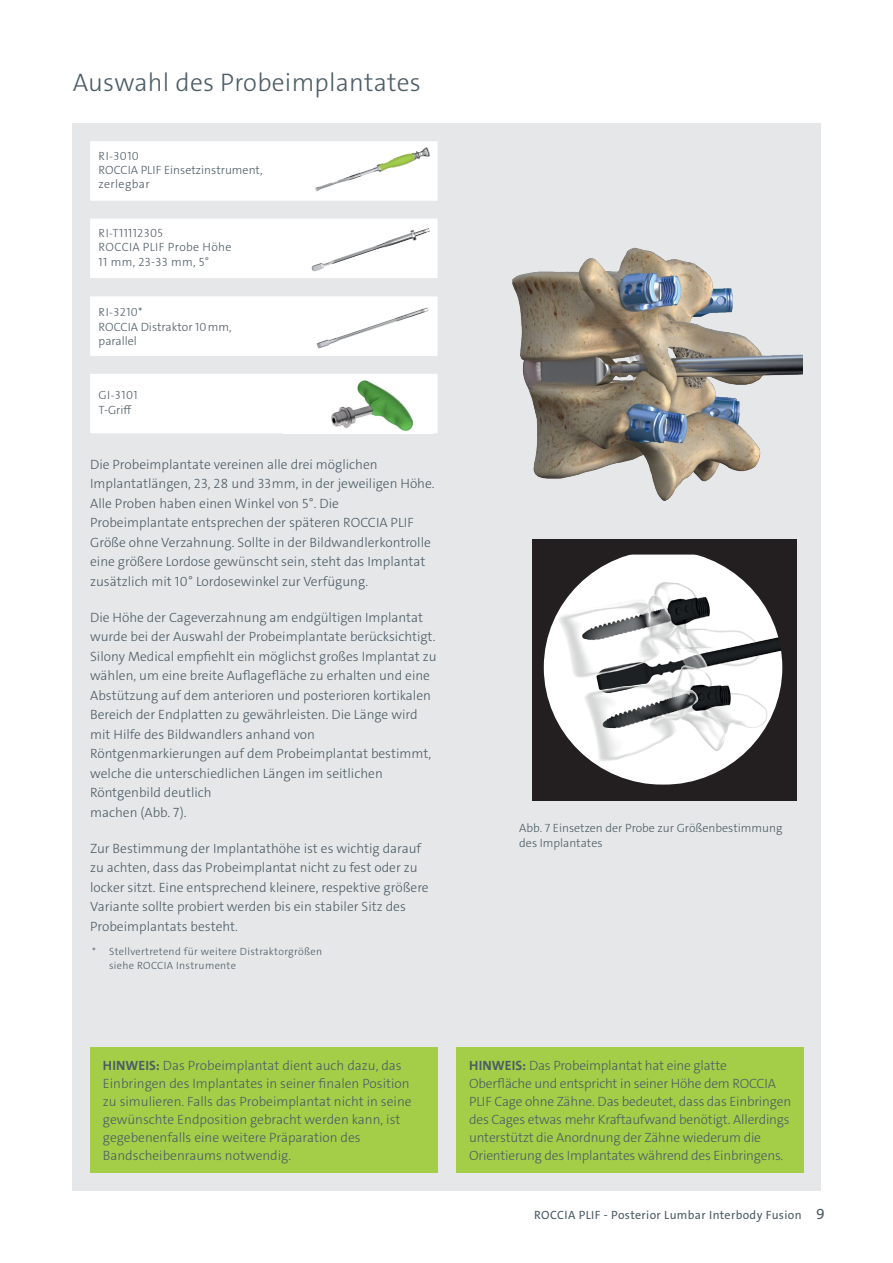
<style>
.page{position:relative;width:893px;height:1263px;background:#fff}
.page>*{position:absolute;margin:0;border:0;box-sizing:border-box;transform-origin:0 0}
.t1{font:300 25.5px "The Sans C4 s";letter-spacing:.01em;color:#4c5c65}
.t2{font:300 13.5px/19.5px "The Sans C4 s";color:#4c5c65}
.t3{font:300 12px/14.4px "The Sans C4 s";color:#4c5c65}
.t4{font:12px "The Sans C4 s";letter-spacing:.03em;color:#4c5c65}
.t5{font:300 12px "The Sans Caps";letter-spacing:.03em;color:#4c5c65}
.t6{font:300 12px/14.4px "The Sans C4 s";letter-spacing:.03em;color:#4c5c65}
.t7{font:300 10.5px/13.5px "The Sans C4 s";letter-spacing:.03em;color:#4c5c65}
.s1{font-family:"The Sans C4 s"}
.s2{font-family:"The Sans Caps"}
.s3{font-weight:700}
.s4{font-size:15px}
</style>
<div class="page">
<div style="left:72px;top:123px;width:749px;height:1068px;background:#e6e7e9"></div>
<div style="left:532px;top:539px;width:265px;height:262px;background:#231f20"></div>
<div style="left:456px;top:1047px;width:348px;height:126px;background:#a4ce48"></div>
<img style="left:545px;top:555px;width:236px;height:228px">
<div style="left:90px;top:141px;width:214px;height:60px;background:#fff"></div>
<div style="left:90px;top:219px;width:348px;height:59px;background:#fff"></div>
<div style="left:90px;top:296px;width:348px;height:60px;background:#fff"></div>
<div style="left:90px;top:374px;width:348px;height:59px;background:#fff"></div>
<div style="left:284px;top:374px;width:149px;height:60px;background:#fff"></div>
<img style="left:331px;top:380px;width:83px;height:51px">
<div style="left:90px;top:1047px;width:348px;height:126px;background:#a4ce48"></div>
<img style="left:306px;top:299px;width:127px;height:57px">
<img style="left:304px;top:141px;width:134px;height:60px">
<img style="left:301px;top:219px;width:135px;height:59px">
<img style="left:512px;top:247px;width:291px;height:254px">
<h1 class="t1" style="left:73px;top:66px;width:350px">Auswahl des Probeimplantates</h1>
<p class="t5" style="left:99px;top:146px;width:42px">RI-3010</p>
<p class="t3" style="left:99px;top:163px;width:165px">ROCCIA PLIF Einsetzinstrument, zerlegbar</p>
<p class="t5" style="left:99px;top:223px;width:66px">RI-T11112305</p>
<p class="t6" style="left:99px;top:240px;width:134px">ROCCIA PLIF Probe Höhe<br>11 mm, 23-33 mm, 5°</p>
<p class="t5" style="left:99px;top:302px;width:45px">RI-3210<span class="s1">*</span></p>
<p class="t3" style="left:99px;top:319px;width:135px">ROCCIA Distraktor <span class="s2">10</span>mm, parallel</p>
<p class="t5" style="left:99px;top:385px;width:40px">GI-3101</p>
<p class="t3" style="left:99px;top:403px;width:35px">T-Griff</p>
<p class="t2" style="left:90px;top:455px;width:346px">Die Probeimplantate vereinen alle drei möglichen Implantatlängen, 23, 28 und 33mm, in der jeweiligen Höhe.<br>Alle Proben haben einen Winkel von 5°. Die Probeimplantate entsprechen der späteren ROCCIA PLIF Größe ohne Verzahnung. Sollte in der Bildwandlerkontrolle eine größere Lordose gewünscht sein, steht das Implantat zusätzlich mit 10° Lordosewinkel zur Verfügung.</p>
<p class="t2" style="left:90px;top:608px;width:348px">Die Höhe der Cageverzahnung am endgültigen Implantat wurde bei der Auswahl der Probeimplantate berücksichtigt.<br>Silony Medical empfiehlt ein möglichst großes Implantat zu wählen, um eine breite Auflagefläche zu erhalten und eine Abstützung auf dem anterioren und posterioren kortikalen Bereich der Endplatten zu gewährleisten. Die Länge wird mit Hilfe des Bildwandlers anhand von Röntgenmarkierungen auf dem Probeimplantat bestimmt, welche die unterschiedlichen Längen im seitlichen Röntgenbild deutlich<br>machen (Abb. 7).</p>
<p class="t2" style="left:90px;top:838px;width:340px">Zur Bestimmung der Implantathöhe ist es wichtig darauf zu achten, dass das Probeimplantat nicht zu fest oder zu locker sitzt. Eine entsprechend kleinere, respektive größere Variante sollte probiert werden bis ein stabiler Sitz des Probeimplantats besteht.</p>
<p class="t7" style="left:109px;top:945px;width:215px;text-indent:-17px">* Stellvertretend für weitere Distraktorgrößen siehe ROCCIA Instrumente</p>
<p class="t3" style="left:519px;top:820px;width:265px;line-height:15px">Abb. <span class="s2">7</span> Einsetzen der Probe zur Größenbestimmung des Implantates</p>
<p class="t2" style="left:103px;top:1056px;width:310px;line-height:18px"><span class="s3">HINWEIS:</span> Das Probeimplantat dient auch dazu, das Einbringen des Implantates in seiner finalen Position zu simulieren. Falls das Probeimplantat nicht in seine gewünschte Endposition gebracht werden kann, ist gegebenenfalls eine weitere Präparation des Bandscheibenraums notwendig.</p>
<p class="t2" style="left:469px;top:1056px;width:323px;line-height:18px"><span class="s3">HINWEIS:</span> Das Probeimplantat hat eine glatte Oberfläche und entspricht in seiner Höhe dem ROCCIA PLIF Cage ohne Zähne. Das bedeutet, dass das Einbringen des Cages etwas mehr Kraftaufwand benötigt. Allerdings unterstützt die Anordnung der Zähne wiederum die Orientierung des Implantates während des Einbringens.</p>
<p class="t4" style="left:534px;top:1207px;width:292px">ROCCIA PLIF - Posterior Lumbar Interbody Fusion <span class="s4">9</span></p>
</div>
